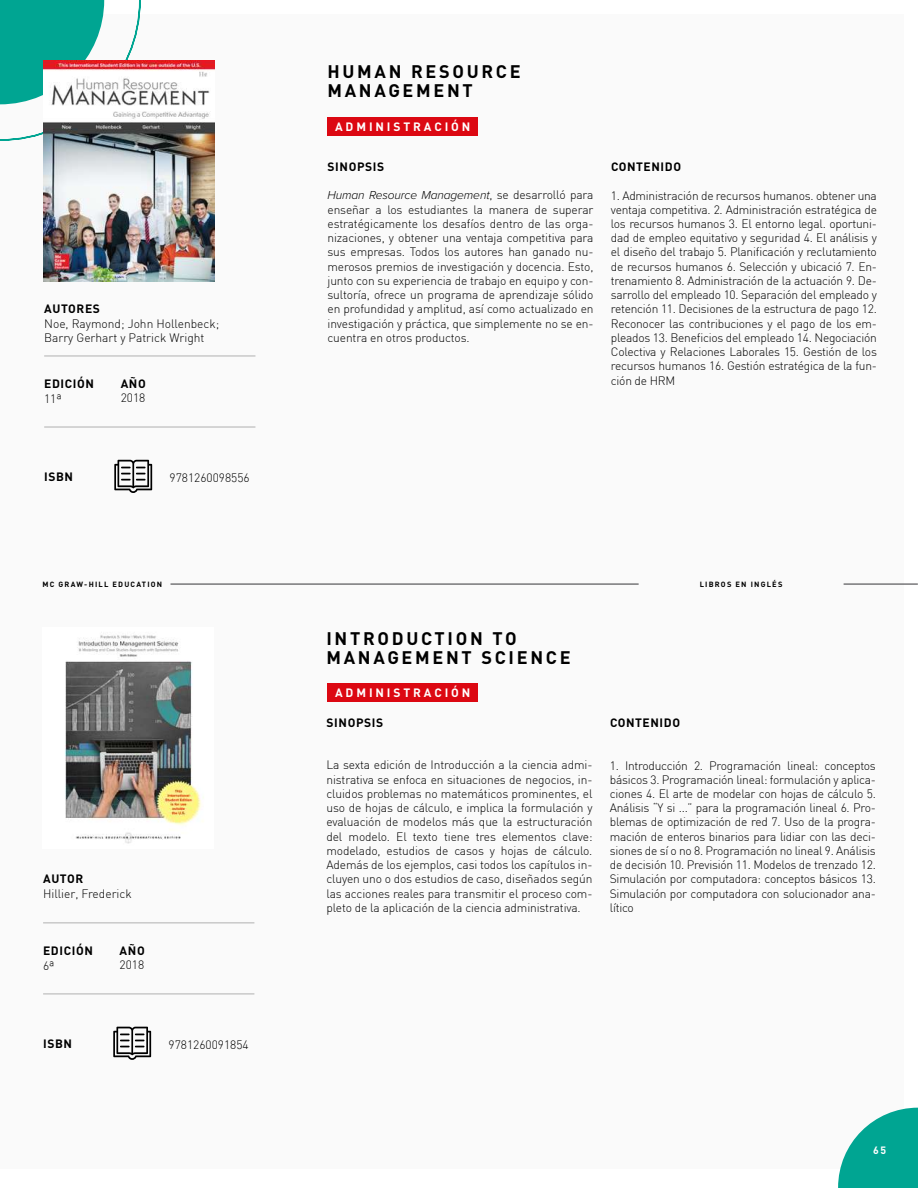
<style>
.page{position:relative;width:918px;height:1188px;background:#fff}
.page>*{position:absolute;margin:0;border:0;box-sizing:border-box;transform-origin:0 0}
.t1{font:700 18px/18.6px "DIN";letter-spacing:.15em;color:#000}
.t2{font:300 12px/14.2px "DIN";letter-spacing:-.01em;color:#000;text-align:justify}
.t3{font:700 12px "DIN";letter-spacing:.05em;color:#000}
.t4{font:italic 300 12px "Proxima Nova";letter-spacing:-.01em;color:#000}
.t5{font:700 12px "DIN";letter-spacing:.24em;color:#fff}
.t6{font:700 10.5px "DIN";color:#fff}
.t7{font:700 7.5px "DIN";letter-spacing:.16em;color:#000}
.s1{font-family:"DIN";font-style:normal}
</style>
<div class="page">
<div style="left:0;top:14px;width:903px;height:1154px;background:#fafafa"></div>
<svg style="left:0;top:0;width:141px;height:142px"></svg>
<svg style="left:838px;top:1108px;width:80px;height:80px"></svg>
<hr style="left:844px;top:584px;width:74px;height:1px;background:#353438">
<hr style="left:171px;top:584px;width:468px;height:1px;background:#353438">
<div style="left:327px;top:117px;width:151px;height:19px;background:#dc0812"></div>
<div style="left:327px;top:683px;width:151px;height:19px;background:#dc0812"></div>
<hr style="left:44px;top:356px;width:211px;height:1px;background:#000">
<svg style="left:114px;top:460px;width:38px;height:33px"></svg>
<hr style="left:44px;top:427px;width:211px;height:1px;background:#000">
<img style="left:44px;top:60px;width:171px;height:221px">
<hr style="left:43px;top:923px;width:211px;height:1px;background:#000">
<svg style="left:113px;top:1027px;width:38px;height:33px"></svg>
<hr style="left:43px;top:994px;width:211px;height:1px;background:#000">
<img style="left:65px;top:635px;width:136px;height:208px">
<h1 class="t1" style="left:327px;top:62px;width:195px">HUMAN RESOURCE<br>MANAGEMENT</h1>
<p class="t5" style="left:335px;top:118px;width:137px">ADMINISTRACIÓN</p>
<p class="t3" style="left:44px;top:301px;width:57px">AUTORES</p>
<p class="t2" style="left:44px;top:316px;width:177px">Noe, Raymond; John Hollenbeck;<br>Barry Gerhart y Patrick Wright</p>
<p class="t3" style="left:121px;top:376px;width:27px">AÑO</p>
<p class="t2" style="left:121px;top:391px;width:26px">2018</p>
<p class="t3" style="left:44px;top:376px;width:51px">EDICIÓN</p>
<p class="t2" style="left:44px;top:391px;width:19px">11ª</p>
<p class="t3" style="left:44px;top:469px;width:30px">ISBN</p>
<p class="t2" style="left:170px;top:471px;width:82px">9781260098556</p>
<p class="t3" style="left:328px;top:159px;width:58px">SINOPSIS</p>
<p class="t3" style="left:611px;top:159px;width:72px">CONTENIDO</p>
<p class="t4" style="left:328px;top:186px;width:268px">Human Resource Management<span class="s1">, se desarrolló para</span></p>
<p class="t2" style="left:328px;top:202px;width:268px">enseñar a los estudiantes la manera de superar estratégicamente los desafíos dentro de las orga&shy;nizaciones, y obtener una ventaja competitiva para sus empresas. Todos los autores han ganado nu&shy;merosos premios de investigación y docencia. Esto, junto con su experiencia de trabajo en equipo y con&shy;sultoría, ofrece un programa de aprendizaje sólido en profundidad y amplitud, así como actualizado en investigación y práctica, que simplemente no se en&shy;cuentra en otros productos.</p>
<p class="t2" style="left:611px;top:188px;width:268px">1. Administración de recursos humanos. obtener una ventaja competitiva. 2. Administración estratégica de los recursos humanos 3. El entorno legal. oportuni&shy;dad de empleo equitativo y seguridad 4. El análisis y el diseño del trabajo 5. Planificación y reclutamiento de recursos humanos 6. Selección y ubicació 7. En&shy;trenamiento 8. Administración de la actuación 9. De&shy;sarrollo del empleado 10. Separación del empleado y retención 11. Decisiones de la estructura de pago 12.<br>Reconocer las contribuciones y el pago de los em&shy;pleados 13. Beneficios del empleado 14. Negociación Colectiva y Relaciones Laborales 15. Gestión de los recursos humanos 16. Gestión estratégica de la fun&shy;ción de HRM</p>
<p class="t7" style="left:43px;top:579px;width:121px">MC GRAW-HILL EDUCATION</p>
<p class="t7" style="left:700px;top:579px;width:84px">LIBROS EN INGLÉS</p>
<h1 class="t1" style="left:326px;top:629px;width:246px">INTRODUCTION TO<br>MANAGEMENT SCIENCE</h1>
<p class="t5" style="left:335px;top:685px;width:137px">ADMINISTRACIÓN</p>
<p class="t3" style="left:43px;top:871px;width:42px">AUTOR</p>
<p class="t2" style="left:43px;top:886px;width:90px">Hillier, Frederick</p>
<p class="t3" style="left:43px;top:943px;width:51px">EDICIÓN</p>
<p class="t2" style="left:43px;top:958px;width:13px">6ª</p>
<p class="t3" style="left:120px;top:942px;width:27px">AÑO</p>
<p class="t2" style="left:120px;top:958px;width:26px">2018</p>
<p class="t3" style="left:43px;top:1036px;width:30px">ISBN</p>
<p class="t2" style="left:169px;top:1038px;width:82px">9781260091854</p>
<p class="t3" style="left:327px;top:714px;width:58px">SINOPSIS</p>
<p class="t3" style="left:610px;top:714px;width:72px">CONTENIDO</p>
<p class="t2" style="left:326px;top:758px;width:268px">La sexta edición de Introducción a la ciencia admi&shy;nistrativa se enfoca en situaciones de negocios, in&shy;cluidos problemas no matemáticos prominentes, el uso de hojas de cálculo, e implica la formulación y evaluación de modelos más que la estructuración del modelo. El texto tiene tres elementos clave: modelado, estudios de casos y hojas de cálculo.<br>Además de los ejemplos, casi todos los capítulos in&shy;cluyen uno o dos estudios de caso, diseñados según las acciones reales para transmitir el proceso com&shy;pleto de la aplicación de la ciencia administrativa.</p>
<p class="t2" style="left:610px;top:758px;width:268px">1. Introducción 2. Programación lineal: conceptos básicos 3. Programación lineal: formulación y aplica&shy;ciones 4. El arte de modelar con hojas de cálculo 5.<br>Análisis “Y si ...” para la programación lineal 6. Pro&shy;blemas de optimización de red 7. Uso de la progra&shy;mación de enteros binarios para lidiar con las deci&shy;siones de sí o no 8. Programación no lineal 9. Análisis de decisión 10. Previsión 11. Modelos de trenzado 12.<br>Simulación por computadora: conceptos básicos 13.<br>Simulación por computadora con solucionador ana&shy;lítico</p>
<p class="t6" style="left:873px;top:1143px;width:15px">65</p>
</div>
